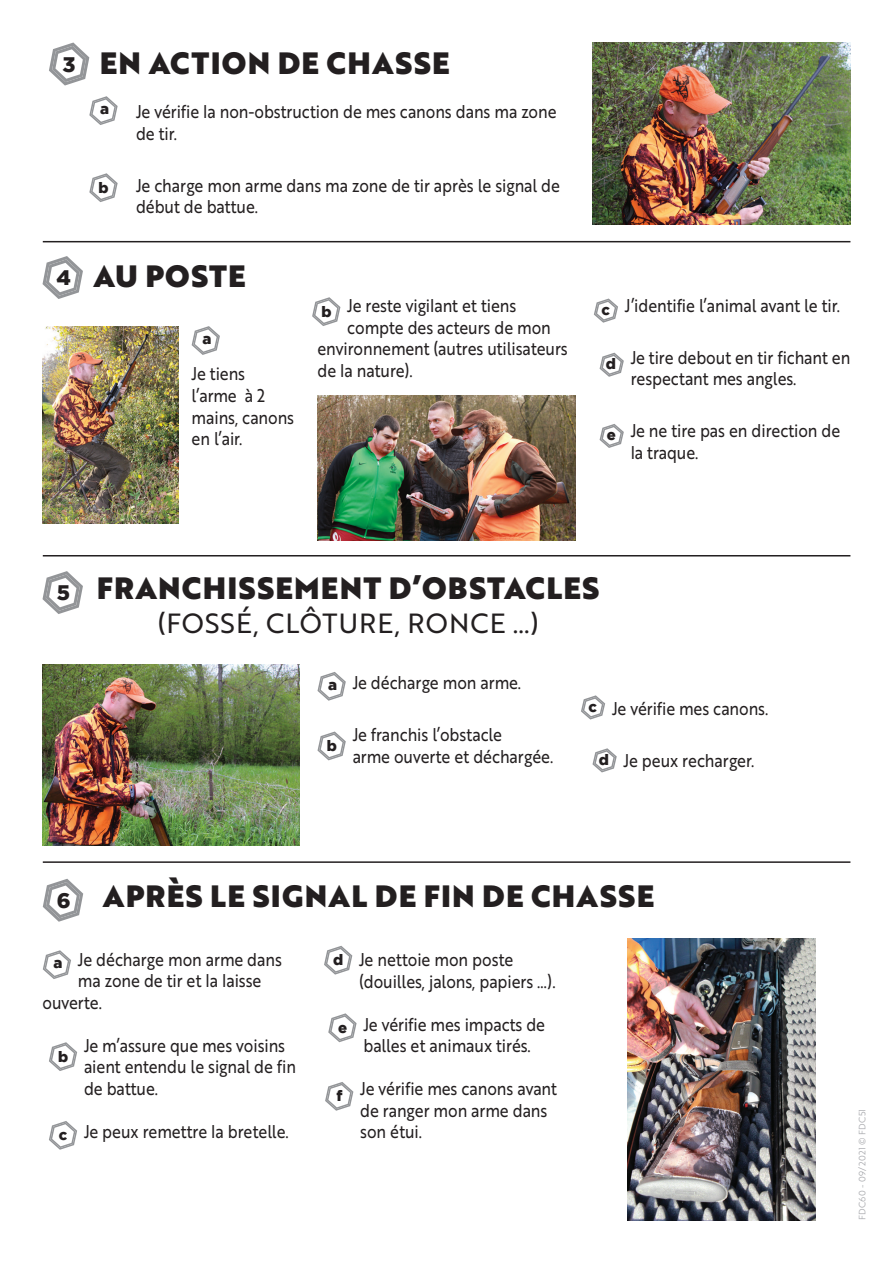
<style>
.page{position:relative;width:893px;height:1263px;background:#fff}
.page>*{position:absolute;margin:0;border:0;box-sizing:border-box;transform-origin:0 0}
.t1{font:30px "Brother 1816 Black";letter-spacing:.04em;color:#231f20}
.t2{font:27px "Brother 1816 Regular";letter-spacing:.04em;color:#231f20}
.t3{font:900 21px "Gotham";color:#231f20}
.t4{font:18px/21.6px "Brother 1816 Regular";letter-spacing:-.005em;color:#231f20;scale:.87 1}
.t5{font:900 15px "Gotham";color:#231f20}
.t6{font:9px "Brother 1816 Book";letter-spacing:.04em;color:#a8a9ad}
</style>
<div class="page">
<svg style="left:49px;top:43px;width:40px;height:43px"></svg>
<svg style="left:43px;top:256px;width:40px;height:43px"></svg>
<svg style="left:43px;top:571px;width:40px;height:43px"></svg>
<svg style="left:43px;top:879px;width:40px;height:43px"></svg>
<img style="left:592px;top:43px;width:258px;height:182px">
<svg style="left:89px;top:96px;width:29px;height:29px"></svg>
<svg style="left:192px;top:326px;width:28px;height:29px"></svg>
<svg style="left:317px;top:672px;width:29px;height:29px"></svg>
<svg style="left:43px;top:950px;width:28px;height:29px"></svg>
<svg style="left:89px;top:173px;width:29px;height:29px"></svg>
<svg style="left:312px;top:297px;width:28px;height:29px"></svg>
<svg style="left:317px;top:731px;width:29px;height:29px"></svg>
<img style="left:43px;top:326px;width:136px;height:197px">
<img style="left:317px;top:396px;width:258px;height:144px">
<img style="left:43px;top:664px;width:257px;height:181px">
<img style="left:628px;top:939px;width:187px;height:281px">
<svg style="left:594px;top:299px;width:24px;height:24px"></svg>
<svg style="left:581px;top:695px;width:24px;height:24px"></svg>
<svg style="left:600px;top:353px;width:24px;height:24px"></svg>
<svg style="left:592px;top:748px;width:25px;height:24px"></svg>
<svg style="left:600px;top:424px;width:24px;height:24px"></svg>
<svg style="left:49px;top:1042px;width:28px;height:29px"></svg>
<svg style="left:49px;top:1121px;width:28px;height:29px"></svg>
<svg style="left:324px;top:946px;width:28px;height:28px"></svg>
<svg style="left:328px;top:1013px;width:29px;height:29px"></svg>
<svg style="left:325px;top:1082px;width:28px;height:29px"></svg>
<hr style="left:43px;top:241px;width:807px;height:1px;background:#231f20">
<hr style="left:43px;top:555px;width:807px;height:1px;background:#231f20">
<hr style="left:43px;top:861px;width:807px;height:2px;background:#231f20">
<p class="t3" style="left:63px;top:52px;width:15px">3</p>
<h1 class="t1" style="left:100px;top:40px;width:351px">EN ACTION DE CHASSE</h1>
<p class="t5" style="left:100px;top:100px;width:10px">a</p>
<p class="t5" style="left:99px;top:179px;width:12px">b</p>
<p class="t4" style="left:136px;top:100px;width:485px">Je vérifie la non-obstruction de mes canons dans ma zone de tir.</p>
<p class="t4" style="left:136px;top:174px;width:489px">Je charge mon arme dans ma zone de tir après le signal de début de battue.</p>
<p class="t3" style="left:56px;top:266px;width:16px">4</p>
<h1 class="t1" style="left:94px;top:253px;width:154px">AU POSTE</h1>
<p class="t5" style="left:202px;top:330px;width:10px">a</p>
<p class="t4" style="left:192px;top:362px;width:119px">Je tiens l’arme à 2 mains, canons en l’air.</p>
<p class="t4" style="left:347px;top:294px;width:196px">Je reste vigilant et tiens</p>
<p class="t4" style="left:347px;top:316px;width:236px">compte des acteurs de mon</p>
<p class="t4" style="left:317px;top:337px;width:289px">environnement (autres utilisateurs</p>
<p class="t4" style="left:317px;top:359px;width:111px">de la nature).</p>
<p class="t5" style="left:321px;top:303px;width:12px">b</p>
<p class="t5" style="left:601px;top:301px;width:10px">c</p>
<p class="t5" style="left:606px;top:355px;width:12px">d</p>
<p class="t5" style="left:607px;top:426px;width:11px">e</p>
<p class="t4" style="left:625px;top:294px;width:249px">J’identifie l’animal avant le tir.</p>
<p class="t4" style="left:631px;top:346px;width:254px">Je tire debout en tir fichant en respectant mes angles.</p>
<p class="t4" style="left:631px;top:419px;width:243px">Je ne tire pas en direction de la traque.</p>
<p class="t3" style="left:57px;top:581px;width:15px">5</p>
<h1 class="t1" style="left:97px;top:565px;width:504px">FRANCHISSEMENT D’OBSTACLES</h1>
<h2 class="t2" style="left:157px;top:603px;width:383px">(FOSSÉ, CLÔTURE, RONCE …)</h2>
<p class="t4" style="left:353px;top:671px;width:195px">Je décharge mon arme.</p>
<p class="t4" style="left:353px;top:723px;width:232px">Je franchis l’obstacle<br>arme ouverte et déchargée.</p>
<p class="t5" style="left:328px;top:676px;width:10px">a</p>
<p class="t4" style="left:612px;top:697px;width:181px">Je vérifie mes canons.</p>
<p class="t4" style="left:624px;top:749px;width:152px">Je peux recharger.</p>
<p class="t5" style="left:588px;top:698px;width:10px">c</p>
<p class="t5" style="left:327px;top:737px;width:12px">b</p>
<p class="t5" style="left:599px;top:751px;width:12px">d</p>
<p class="t3" style="left:57px;top:888px;width:15px">6</p>
<h1 class="t1" style="left:103px;top:873px;width:553px">APRÈS LE SIGNAL DE FIN DE CHASSE</h1>
<p class="t4" style="left:78px;top:947px;width:236px">Je décharge mon arme dans</p>
<p class="t4" style="left:78px;top:969px;width:212px">ma zone de tir et la laisse</p>
<p class="t4" style="left:43px;top:991px;width:70px">ouverte.</p>
<p class="t4" style="left:84px;top:1033px;width:245px">Je m’assure que mes voisins aient entendu le signal de fin de battue.</p>
<p class="t4" style="left:84px;top:1120px;width:237px">Je peux remettre la bretelle.</p>
<p class="t5" style="left:54px;top:954px;width:10px">a</p>
<p class="t5" style="left:58px;top:1048px;width:12px">b</p>
<p class="t5" style="left:59px;top:1126px;width:10px">c</p>
<p class="t5" style="left:333px;top:951px;width:12px">d</p>
<p class="t5" style="left:338px;top:1019px;width:11px">e</p>
<p class="t5" style="left:336px;top:1087px;width:8px">f</p>
<p class="t4" style="left:359px;top:948px;width:227px">Je nettoie mon poste (douilles, jalons, papiers …).</p>
<p class="t4" style="left:363px;top:1013px;width:210px">Je vérifie mes impacts de balles et animaux tirés.</p>
<p class="t4" style="left:360px;top:1077px;width:228px">Je vérifie mes canons avant de ranger mon arme dans son étui.</p>
<p class="t6" style="left:856px;top:1220px;width:113px;rotate:-90deg">FDC60 - 09/2021 © FDC51</p>
</div>
